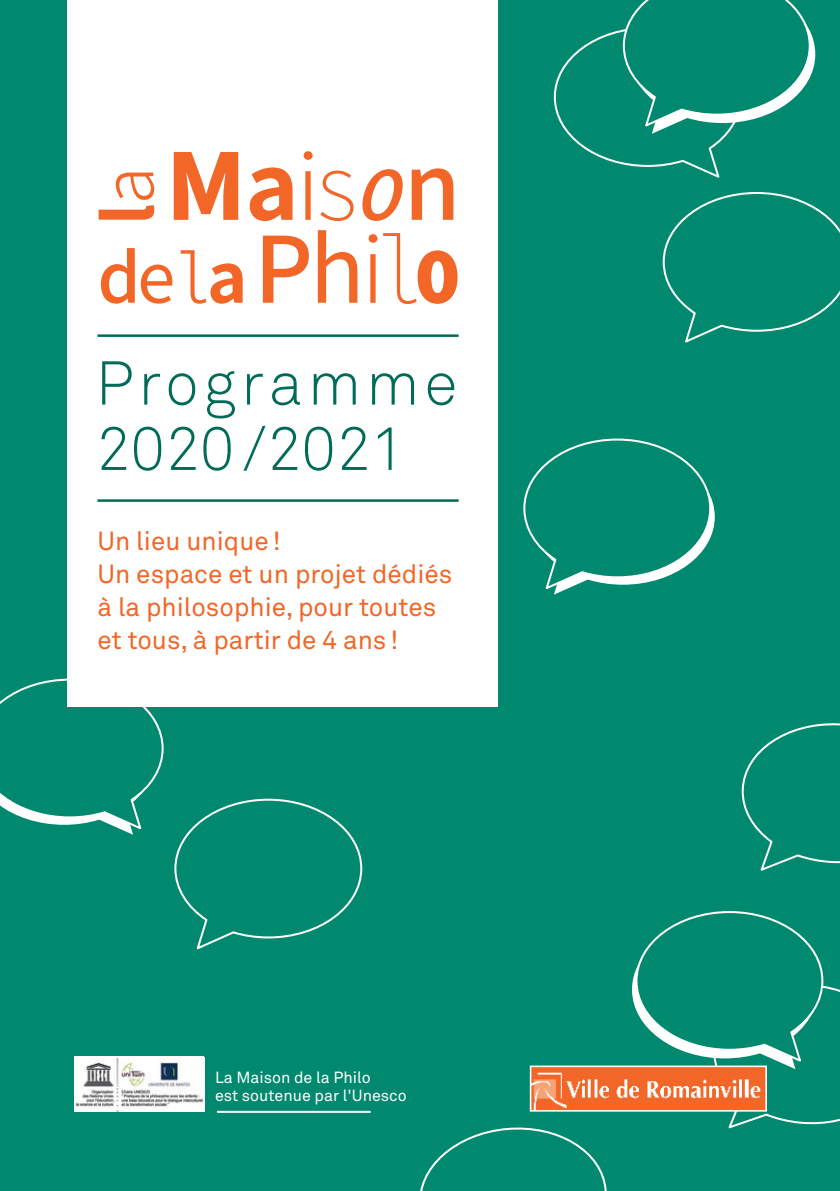
<style>
.page{position:relative;width:840px;height:1191px;background:#fff}
.page>*{position:absolute;margin:0;border:0;box-sizing:border-box;transform-origin:0 0}
.t1{font:900 91.2px "Noto Sans SC";color:#f26628}
.t2{font:500 68.6px "Noto Sans SC";color:#f26628}
.t3{font:700 68.6px "Noto Sans SC";color:#f26628}
.t4{font:300 61px/65.4px "Akkurat";letter-spacing:.065em;color:#006c58}
.t5{font:26px/33px "Akkurat";color:#f26628}
.t6{font:16px/18px "Akkurat";color:#fff}
.s1{font-weight:700}
.s2{font-weight:300}
.s3{font-weight:100}
.s4{font-weight:400;font-style:italic}
.s5{font-weight:500}
.s6{font-weight:400}
.s7{font-size:91.2px}
.s8{font-weight:400;font-size:91.2px}
.s9{font-weight:300;font-size:91.2px}
.s10{font-weight:100;font-size:91.2px}
.s11{font-weight:700;font-size:91.2px}
</style>
<div class="page">
<div style="left:0;top:0;width:839px;height:1191px;background:#00896e"></div>
<div style="left:74px;top:1056px;width:130px;height:55px;background:#fff"></div>
<img style="left:75px;top:1057px;width:128px;height:54px">
<svg style="left:420px;top:1127px;width:187px;height:64px"></svg>
<svg style="left:523px;top:438px;width:192px;height:157px"></svg>
<svg style="left:631px;top:911px;width:208px;height:218px"></svg>
<svg style="left:741px;top:723px;width:98px;height:148px"></svg>
<svg style="left:174px;top:798px;width:189px;height:152px"></svg>
<svg style="left:0;top:678px;width:164px;height:157px"></svg>
<img style="left:532px;top:1068px;width:231px;height:40px">
<div style="left:529px;top:1065px;width:237px;height:46px;border:2px solid #fff"></div>
<hr style="left:217px;top:1110px;width:153px;height:2px;background:#fff">
<svg style="left:553px;top:0;width:261px;height:178px"></svg>
<svg style="left:662px;top:192px;width:177px;height:151px"></svg>
<div style="left:67px;top:0;width:430px;height:707px;background:#fff"></div>
<hr style="left:97px;top:334px;width:361px;height:3px;background:#006c58">
<hr style="left:97px;top:499px;width:361px;height:3px;background:#006c58">
<h1 class="t1" style="left:166px;top:135px;width:299px">M<span class="s1">a</span><span class="s2">i</span><span class="s3">s</span><span class="s4">o</span><span class="s5">n</span></h1>
<h2 class="t2" style="left:97px;top:239px;width:364px">d<span class="s6">e</span> <span class="s2">l</span><span class="s1">a</span><span class="s7">P</span><span class="s8">h</span><span class="s9">i</span><span class="s10">l</span><span class="s11">o</span></h2>
<h2 class="t3" style="left:89px;top:225px;width:60px;rotate:-90deg">l<span class="s2">a</span></h2>
<h3 class="t4" style="left:95px;top:352px;width:363px">Programme<br>2020/2021</h3>
<p class="t5" style="left:97px;top:525px;width:356px">Un lieu unique!<br>Un espace et un projet dédiés à la philosophie, pour toutes et tous, à partir de 4 ans!</p>
<p class="t6" style="left:215px;top:1068px;width:193px">La Maison de la Philo<br>est soutenue par l'Unesco</p>
</div>
